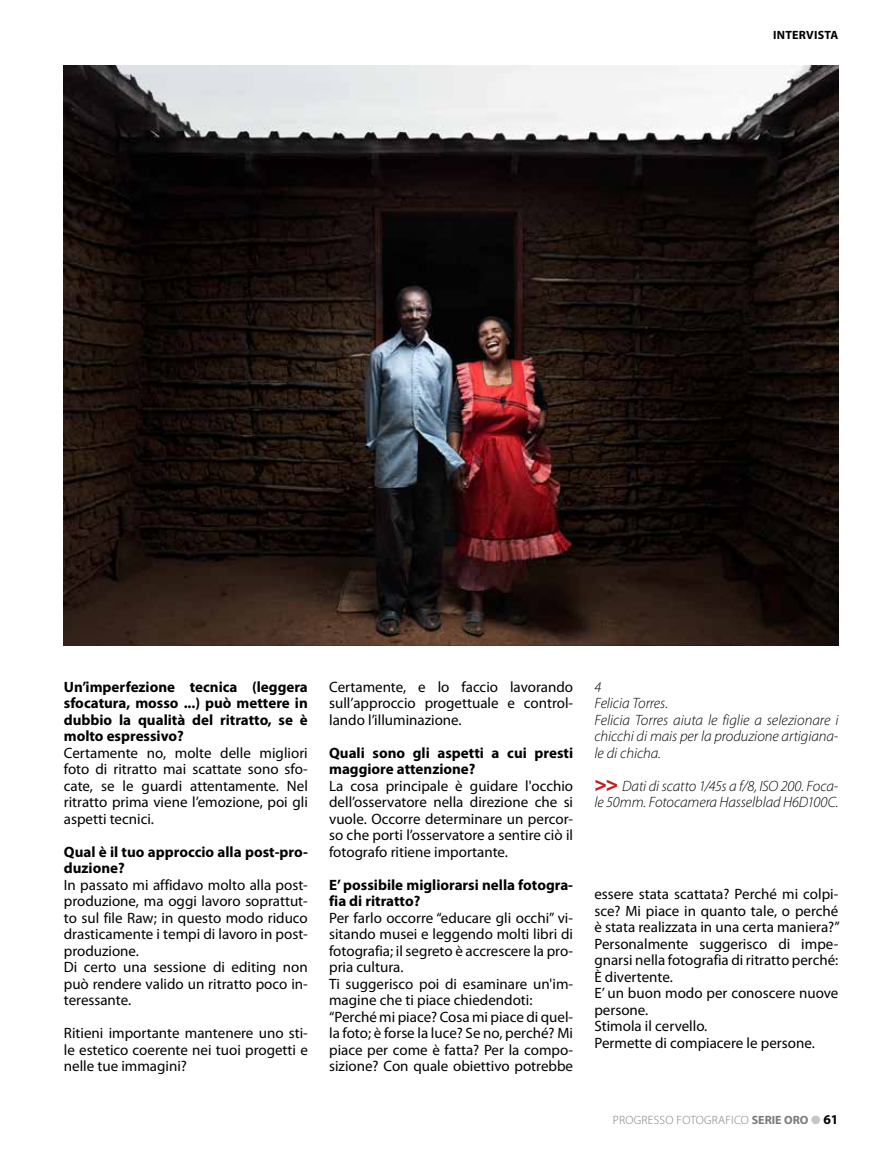
<style>
.page{position:relative;width:881px;height:1161px;background:#fff}
.page>*{position:absolute;margin:0;border:0;box-sizing:border-box;transform-origin:0 0}
.t1{font:15px/16.5px "Myriad Pro";color:#000;text-align:justify}
.t2{font:700 15px/16.5px "Myriad Pro";color:#000}
.t3{font:italic 300 15px/16.5px "Myriad Pro";letter-spacing:-.005em;color:#000}
.t4{font:300 12px "Myriad Pro";letter-spacing:.02em;color:#7c7b7b}
.t5{font:700 12px "Myriad Pro";letter-spacing:.02em;color:#000}
.s1{font-weight:900;font-style:normal;font-size:21px;color:#c51a1b}
.s2{font-weight:700}
.s3{font-weight:700;font-size:13.5px;color:#000}
</style>
<div class="page">
<img style="left:64px;top:66px;width:774px;height:579px">
<p class="t5" style="left:773px;top:27px;width:67px">INTERVISTA</p>
<p class="t2" style="left:64px;top:678px;width:245px;text-align:justify">Un’imperfezione tecnica (leggera sfocatura, mosso ...) può mettere in dubbio la qualità del ritratto, se è molto espressivo?</p>
<p class="t1" style="left:64px;top:744px;width:245px">Certamente no, molte delle migliori foto di ritratto mai scattate sono sfo&shy;cate, se le guardi attentamente. Nel ritratto prima viene l’emozione, poi gli aspetti tecnici.</p>
<p class="t2" style="left:64px;top:843px;width:245px">Qual è il tuo approccio alla post-pro&shy;duzione?</p>
<p class="t1" style="left:64px;top:876px;width:245px;text-align:left">In passato mi affidavo molto alla post&shy;produzione, ma oggi lavoro soprattut&shy;to sul file Raw; in questo modo riduco drasticamente i tempi di lavoro in post&shy;produzione.<br>Di certo una sessione di editing non può rendere valido un ritratto poco in&shy;teressante.</p>
<p class="t1" style="left:64px;top:1025px;width:245px">Ritieni importante mantenere uno sti&shy;le estetico coerente nei tuoi progetti e nelle tue immagini?</p>
<p class="t1" style="left:329px;top:678px;width:245px">Certamente, e lo faccio lavorando sull’approccio progettuale e control&shy;lando l’illuminazione.</p>
<p class="t2" style="left:329px;top:744px;width:245px">Quali sono gli aspetti a cui presti maggiore attenzione?</p>
<p class="t1" style="left:329px;top:777px;width:245px">La cosa principale è guidare l'occhio dell’osservatore nella direzione che si vuole. Occorre determinare un percor&shy;so che porti l’osservatore a sentire ciò il fotografo ritiene importante.</p>
<p class="t2" style="left:329px;top:876px;width:245px">E’ possibile migliorarsi nella fotogra&shy;fia di ritratto?</p>
<p class="t1" style="left:329px;top:909px;width:245px;text-align:left">Per farlo occorre “educare gli occhi” vi&shy;sitando musei e leggendo molti libri di fotografia; il segreto è accrescere la pro&shy;pria cultura.<br>Ti suggerisco poi di esaminare un'im&shy;magine che ti piace chiedendoti: “Perché mi piace? Cosa mi piace di quel&shy;la foto; è forse la luce? Se no, perché? Mi piace per come è fatta? Per la compo&shy;sizione? Con quale obiettivo potrebbe</p>
<p class="t3" style="left:594px;top:678px;width:245px">4<br>Felicia Torres.<br>Felicia Torres aiuta le figlie a selezionare i chicchi di mais per la produzione artigiana&shy;le di chicha.</p>
<p class="t3" style="left:594px;top:777px;width:245px"><span class="s1">&gt;&gt;</span> Dati di scatto 1/45s a f/8, ISO 200. Foca&shy;le 50mm. Fotocamera Hasselblad H6D100C.</p>
<p class="t1" style="left:594px;top:885px;width:247px;text-align:left">essere stata scattata? Perché mi colpi&shy;sce? Mi piace in quanto tale, o perché è stata realizzata in una certa maniera?”<br>Personalmente suggerisco di impe&shy;gnarsi nella fotografia di ritratto perché:<br>È divertente.<br>E’ un buon modo per conoscere nuove persone.<br>Stimola il cervello.<br>Permette di compiacere le persone.</p>
<p class="t4" style="left:612px;top:1113px;width:227px">PROGRESSO FOTOGRAFICO <span class="s2">SERIE ORO</span> <span class="s3">61</span></p>
</div>
